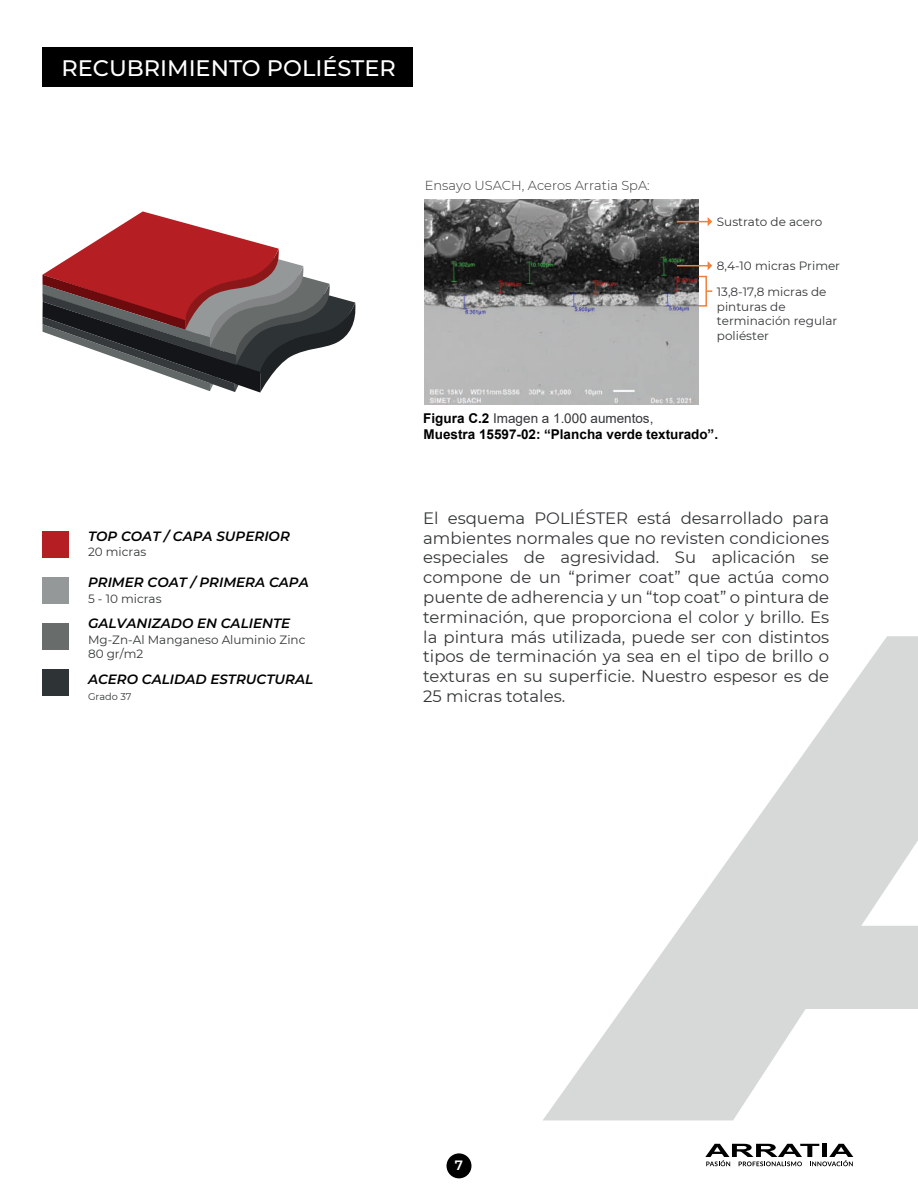
<style>
.page{position:relative;width:918px;height:1188px;background:#fff}
.page>*{position:absolute;margin:0;border:0;box-sizing:border-box;transform-origin:0 0}
.t1{font:500 22.5px "Montserrat";color:#fff}
.t2{font:16.5px/19.8px "Montserrat";color:#333637;text-align:justify}
.t3{font:italic 600 13.5px "Montserrat";color:#000}
.t4{font:700 13.5px/16.2px "Arial";color:#000}
.t5{font:600 13.5px "Montserrat";color:#fff}
.t6{font:300 13.05px "Montserrat";color:#333637}
.t7{font:12px/14.4px "Montserrat";color:#333637}
.t8{font:9.75px "Montserrat";color:#333637}
.s1{font-weight:400;color:#333637}
</style>
<div class="page">
<svg style="left:705px;top:1144px;width:148px;height:22px"></svg>
<div style="left:447px;top:1153px;width:24px;height:25px;background:#000;border-radius:50%"></div>
<div style="left:43px;top:47px;width:370px;height:39px;background:#000"></div>
<svg style="left:543px;top:636px;width:375px;height:484px"></svg>
<svg style="left:43px;top:211px;width:313px;height:182px"></svg>
<div style="left:43px;top:531px;width:26px;height:27px;background:#b51f23"></div>
<div style="left:43px;top:577px;width:26px;height:26px;background:#959898"></div>
<div style="left:43px;top:623px;width:26px;height:26px;background:#686d6b"></div>
<div style="left:43px;top:669px;width:26px;height:26px;background:#2e3335"></div>
<img style="left:424px;top:199px;width:275px;height:206px">
<hr style="left:677px;top:221px;width:31px;height:1px;background:#f2803c">
<svg style="left:708px;top:217px;width:4px;height:9px"></svg>
<hr style="left:677px;top:265px;width:31px;height:1px;background:#f2803c">
<svg style="left:708px;top:261px;width:4px;height:9px"></svg>
<div style="left:698px;top:276px;width:9px;height:31px;border:2px solid #f2803c"></div>
<h1 class="t1" style="left:61px;top:52px;width:336px">RECUBRIMIENTO POLIÉSTER</h1>
<p class="t3" style="left:88px;top:526px;width:203px">TOP COAT / CAPA SUPERIOR</p>
<p class="t7" style="left:88px;top:544px;width:60px">20 micras</p>
<p class="t3" style="left:88px;top:573px;width:222px">PRIMER COAT / PRIMERA CAPA</p>
<p class="t7" style="left:88px;top:591px;width:75px">5 - 10 micras</p>
<p class="t3" style="left:88px;top:614px;width:204px">GALVANIZADO EN CALIENTE</p>
<p class="t7" style="left:88px;top:632px;width:219px">Mg-Zn-Al Manganeso Aluminio Zinc<br>80 gr/m2</p>
<p class="t3" style="left:88px;top:670px;width:227px">ACERO CALIDAD ESTRUCTURAL</p>
<p class="t8" style="left:88px;top:690px;width:45px">Grado 37</p>
<p class="t6" style="left:425px;top:177px;width:227px">Ensayo USACH, Aceros Arratia SpA:</p>
<p class="t7" style="left:717px;top:214px;width:107px">Sustrato de acero</p>
<p class="t7" style="left:717px;top:253px;width:125px;line-height:26px">8,4-10 micras Primer<br>13,8-17,8 micras de</p>
<p class="t7" style="left:717px;top:299px;width:122px">pinturas de terminación regular poliéster</p>
<p class="t4" style="left:423px;top:410px;width:296px">Figura C.2 <span class="s1">Imagen a 1.000 aumentos,<br></span>Muestra 15597-02: “Plancha verde texturado”.</p>
<p class="t2" style="left:423px;top:507px;width:408px">El esquema POLIÉSTER está desarrollado para ambientes normales que no revisten condiciones especiales de agresividad. Su aplicación se compone de un “primer coat” que actúa como puente de adherencia y un “top coat” o pintura de terminación, que proporciona el color y brillo. Es la pintura más utilizada, puede ser con distintos tipos de terminación ya sea en el tipo de brillo o texturas en su superficie. Nuestro espesor es de 25 micras totales.</p>
<p class="t5" style="left:455px;top:1156px;width:10px">7</p>
</div>
